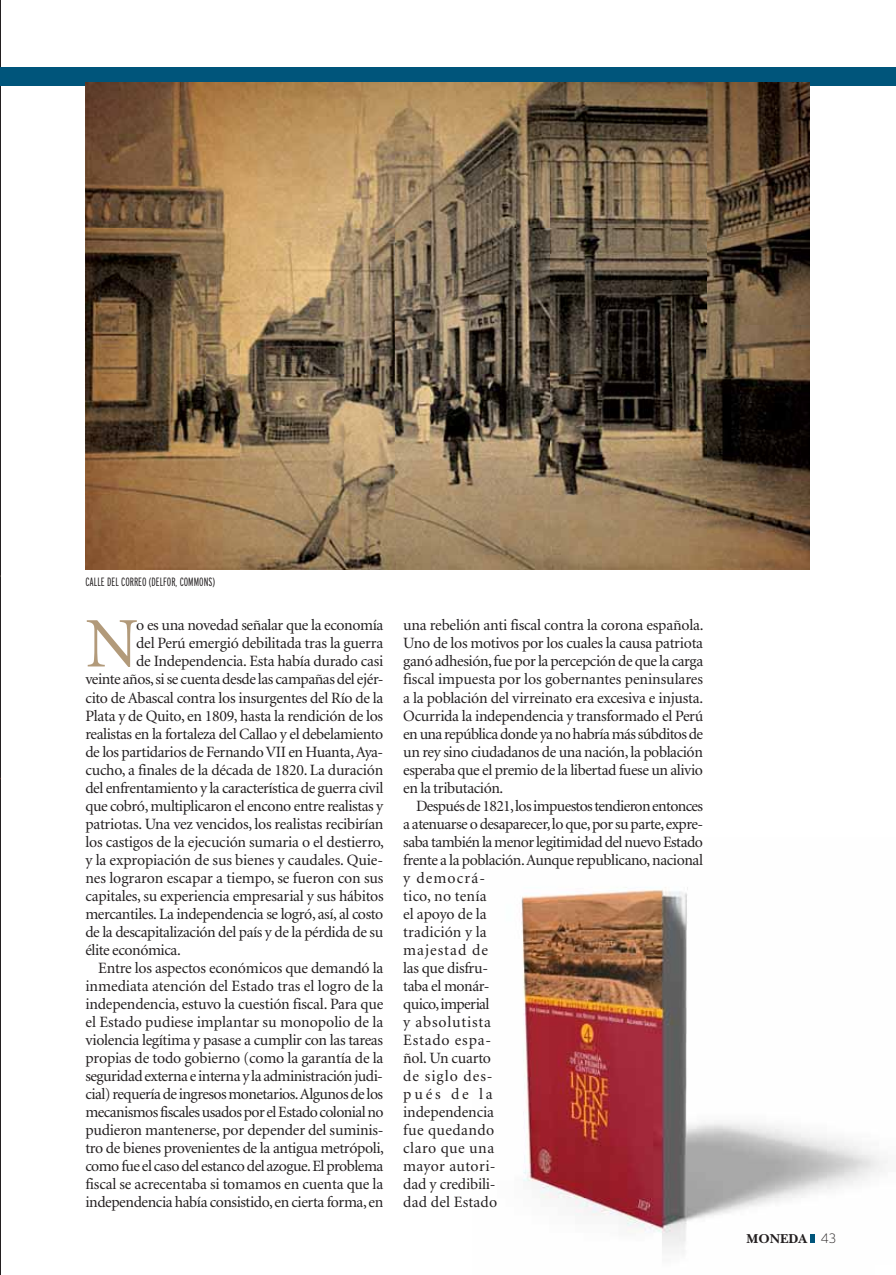
<style>
.page{position:relative;width:896px;height:1275px;background:#fff}
.page>*{position:absolute;margin:0;border:0;box-sizing:border-box;transform-origin:0 0}
.t1{font:71.1px "Minion";color:#b29a7a}
.t2{font:15.75px/18px "Minion";letter-spacing:-.025em;color:#231f20;text-align:justify}
.t3{font:15.75px "Minion";letter-spacing:-.005em;color:#231f20}
.t4{font:15.75px "Minion";color:#231f20}
.t5{font:13.5px "New Baskerville Bold SC";color:#231f20}
.t6{font:300 extra-condensed 12px "Interstate";color:#231f20}
.s1{font-family:"Interstate";font-weight:200}
</style>
<div class="page">
<img style="left:521px;top:887px;width:367px;height:365px">
<hr style="left:0;top:0;width:1px;height:1275px;background:#231f20">
<div style="left:0;top:67px;width:895px;height:18px;background:#00557b"></div>
<img style="left:85px;top:83px;width:724px;height:486px">
<div style="left:809px;top:1234px;width:5px;height:8px;background:#00557b"></div>
<p class="t6" style="left:85px;top:577px;width:131px">CALLE DEL CORREO (DELFOR, COMMONS)</p>
<h1 class="t1" style="left:85px;top:616px;width:54px">N</h1>
<p class="t2" style="left:136px;top:618px;width:248px">o es una novedad señalar que la economía</p>
<p class="t2" style="left:136px;top:636px;width:248px">del Perú emergió debilitada tras la guerra</p>
<p class="t2" style="left:136px;top:654px;width:248px">de Independencia. Esta había durado casi</p>
<p class="t2" style="left:85px;top:672px;width:299px">veinte años, si se cuenta desde las campañas del ejér-</p>
<p class="t2" style="left:85px;top:690px;width:299px">cito de Abascal contra los insurgentes del Río de la</p>
<p class="t2" style="left:85px;top:708px;width:299px">Plata y de Quito, en 1809, hasta la rendición de los</p>
<p class="t2" style="left:85px;top:726px;width:299px">realistas en la fortaleza del Callao y el debelamiento</p>
<p class="t2" style="left:85px;top:744px;width:299px">de los partidarios de Fernando VII en Huanta, Aya-</p>
<p class="t2" style="left:85px;top:762px;width:299px">cucho, a finales de la década de 1820. La duración</p>
<p class="t2" style="left:85px;top:780px;width:299px">del enfrentamiento y la característica de guerra civil</p>
<p class="t2" style="left:85px;top:798px;width:299px">que cobró, multiplicaron el encono entre realistas y</p>
<p class="t2" style="left:85px;top:816px;width:299px">patriotas. Una vez vencidos, los realistas recibirían</p>
<p class="t2" style="left:85px;top:834px;width:300px">los castigos de la ejecución sumaria o el destierro,</p>
<p class="t2" style="left:85px;top:852px;width:299px">y la expropiación de sus bienes y caudales. Quie-</p>
<p class="t3" style="left:85px;top:871px;width:299px">nes lograron escapar a tiempo, se fueron con sus</p>
<p class="t2" style="left:85px;top:888px;width:299px">capitales, su experiencia empresarial y sus hábitos</p>
<p class="t2" style="left:85px;top:906px;width:299px">mercantiles. La independencia se logró, así, al costo</p>
<p class="t2" style="left:85px;top:924px;width:299px">de la descapitalización del país y de la pérdida de su</p>
<p class="t2" style="left:85px;top:942px;width:97px">élite económica.</p>
<p class="t2" style="left:98px;top:960px;width:286px">Entre los aspectos económicos que demandó la</p>
<p class="t3" style="left:85px;top:979px;width:299px">inmediata atención del Estado tras el logro de la</p>
<p class="t2" style="left:85px;top:996px;width:299px">independencia, estuvo la cuestión fiscal. Para que</p>
<p class="t4" style="left:85px;top:1015px;width:299px">el Estado pudiese implantar su monopolio de la</p>
<p class="t2" style="left:85px;top:1032px;width:299px">violencia legítima y pasase a cumplir con las tareas</p>
<p class="t2" style="left:85px;top:1050px;width:299px">propias de todo gobierno (como la garantía de la</p>
<p class="t2" style="left:85px;top:1068px;width:299px">seguridad externa e interna y la administración judi-</p>
<p class="t2" style="left:85px;top:1086px;width:299px">cial) requería de ingresos monetarios. Algunos de los</p>
<p class="t2" style="left:85px;top:1104px;width:299px">mecanismos fiscales usados por el Estado colonial no</p>
<p class="t2" style="left:85px;top:1122px;width:299px">pudieron mantenerse, por depender del suminis-</p>
<p class="t2" style="left:85px;top:1140px;width:300px">tro de bienes provenientes de la antigua metrópoli,</p>
<p class="t2" style="left:85px;top:1158px;width:299px">como fue el caso del estanco del azogue. El problema</p>
<p class="t2" style="left:85px;top:1176px;width:299px">fiscal se acrecentaba si tomamos en cuenta que la</p>
<p class="t2" style="left:85px;top:1194px;width:299px">independencia había consistido, en cierta forma, en</p>
<p class="t2" style="left:403px;top:618px;width:302px">una rebelión anti fiscal contra la corona española.<br>Uno de los motivos por los cuales la causa patriota ganó adhesión, fue por la percepción de que la carga fiscal impuesta por los gobernantes peninsulares a la población del virreinato era excesiva e injusta.<br>Ocurrida la independencia y transformado el Perú en una república donde ya no habría más súbditos de un rey sino ciudadanos de una nación, la población esperaba que el premio de la libertad fuese un alivio en la tributación.</p>
<p class="t2" style="left:403px;top:798px;width:301px;text-align:left;text-indent:13px">Después de 1821, los impuestos tendieron entonces a atenuarse o desaparecer, lo que, por su parte, expre&shy;saba también la menor legitimidad del nuevo Estado frente a la población. Aunque republicano, nacional y democrá-<br>tico, no tenía<br>el apoyo de la<br>tradición y la<br>majestad de<br>las que disfru-<br>taba el monár-<br>quico, imperial<br>y absolutista<br>Estado espa-<br>ñol. Un cuarto<br>de siglo des-<br>pués de la<br>independencia<br>fue quedando<br>claro que una<br>mayor autori-<br>dad y credibili-<br>dad del Estado</p>
<p class="t5" style="left:746px;top:1233px;width:91px">MONEDA <span class="s1">43</span></p>
</div>
